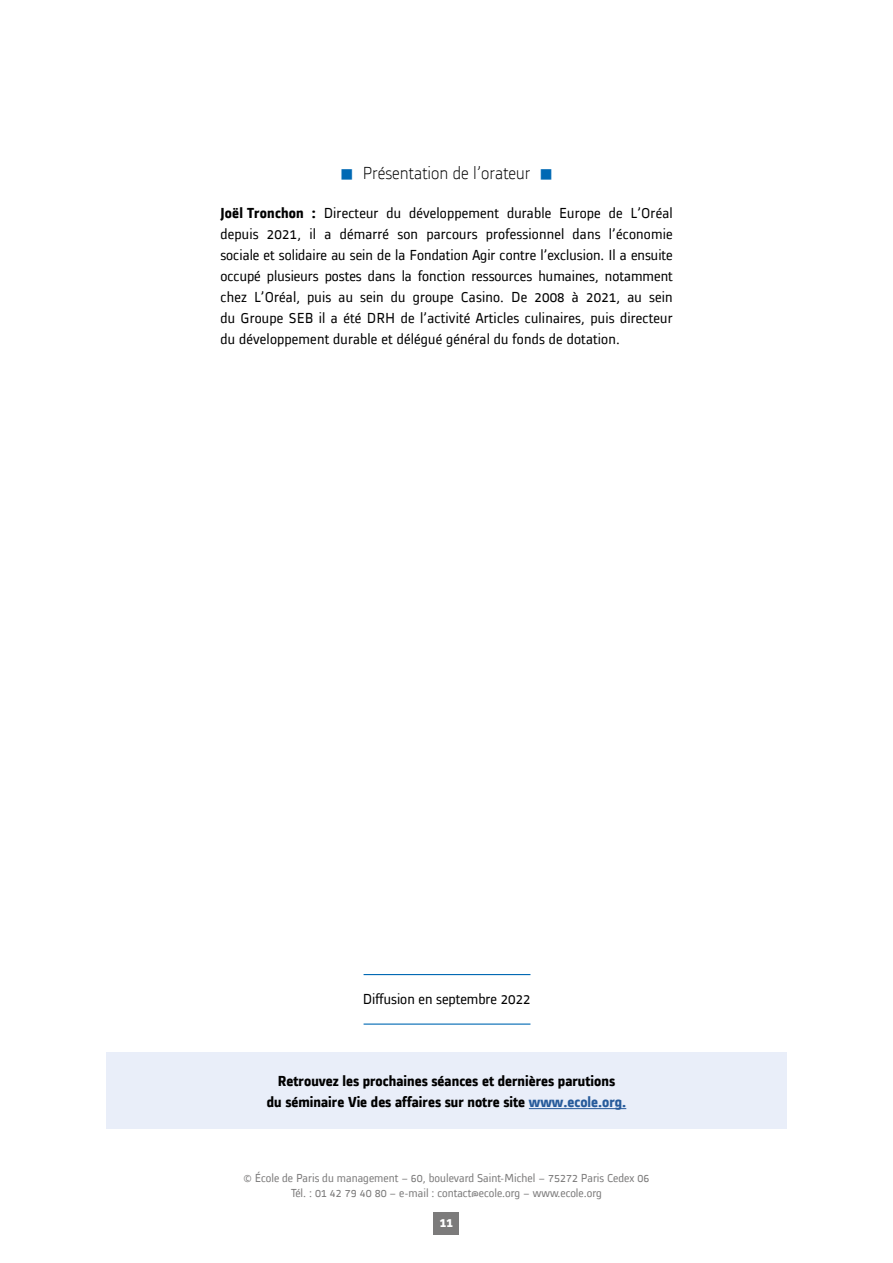
<style>
.page{position:relative;width:893px;height:1263px;background:#fff}
.page>*{position:absolute;margin:0;border:0;box-sizing:border-box;transform-origin:0 0}
.t1{font:300 18px "Alstom";color:#000}
.t2{font:15px/21px "Alstom";letter-spacing:.01em;color:#000;text-align:justify}
.t3{font:700 15px/21.8px "Alstom";color:#000;text-align:center}
.t4{font:700 13.5px "Alstom";color:#fff}
.t5{font:12px/14.4px "Alstom";color:#7c7b7b;text-align:center}
.s1{color:#0069b4}
.s2{font-weight:700}
.s3{color:#275b9b}
</style>
<div class="page">
<div style="left:434px;top:1212px;width:25px;height:23px;background:#7c7b7b"></div>
<hr style="left:364px;top:974px;width:166px;height:1px;background:#0069b4">
<hr style="left:364px;top:1023px;width:166px;height:2px;background:#0069b4">
<div style="left:106px;top:1052px;width:681px;height:77px;background:#e9eef9"></div>
<hr style="left:529px;top:1108px;width:97px;height:1px;background:#275b9b">
<p class="t1" style="left:340px;top:161px;width:214px"><span class="s1">■</span> Présentation de l’orateur <span class="s1">■</span></p>
<p class="t2" style="left:220px;top:201px;width:454px"><span class="s2">Joël Tronchon :</span> Directeur du développement durable Europe de L’Oréal depuis 2021, il a démarré son parcours professionnel dans l’économie sociale et solidaire au sein de la Fondation Agir contre l’exclusion. Il a ensuite occupé plusieurs postes dans la fonction ressources humaines, notamment chez L’Oréal, puis au sein du groupe Casino. De 2008 à 2021, au sein du Groupe SEB il a été DRH de l’activité Articles culinaires, puis directeur du développement durable et délégué général du fonds de dotation.</p>
<p class="t2" style="left:363px;top:987px;width:169px">Diffusion en septembre 2022</p>
<p class="t3" style="left:267px;top:1069px;width:361px">Retrouvez les prochaines séances et dernières parutions<br>du séminaire Vie des affaires sur notre site <span class="s3">www.ecole.org.</span></p>
<p class="t5" style="left:244px;top:1170px;width:407px">© École de Paris du management – 60, boulevard Saint-Michel – 75272 Paris Cedex 06<br>Tél. : 01 42 79 40 80 – e-mail : contact@ecole.org – www.ecole.org</p>
<p class="t4" style="left:440px;top:1213px;width:15px">11</p>
</div>
